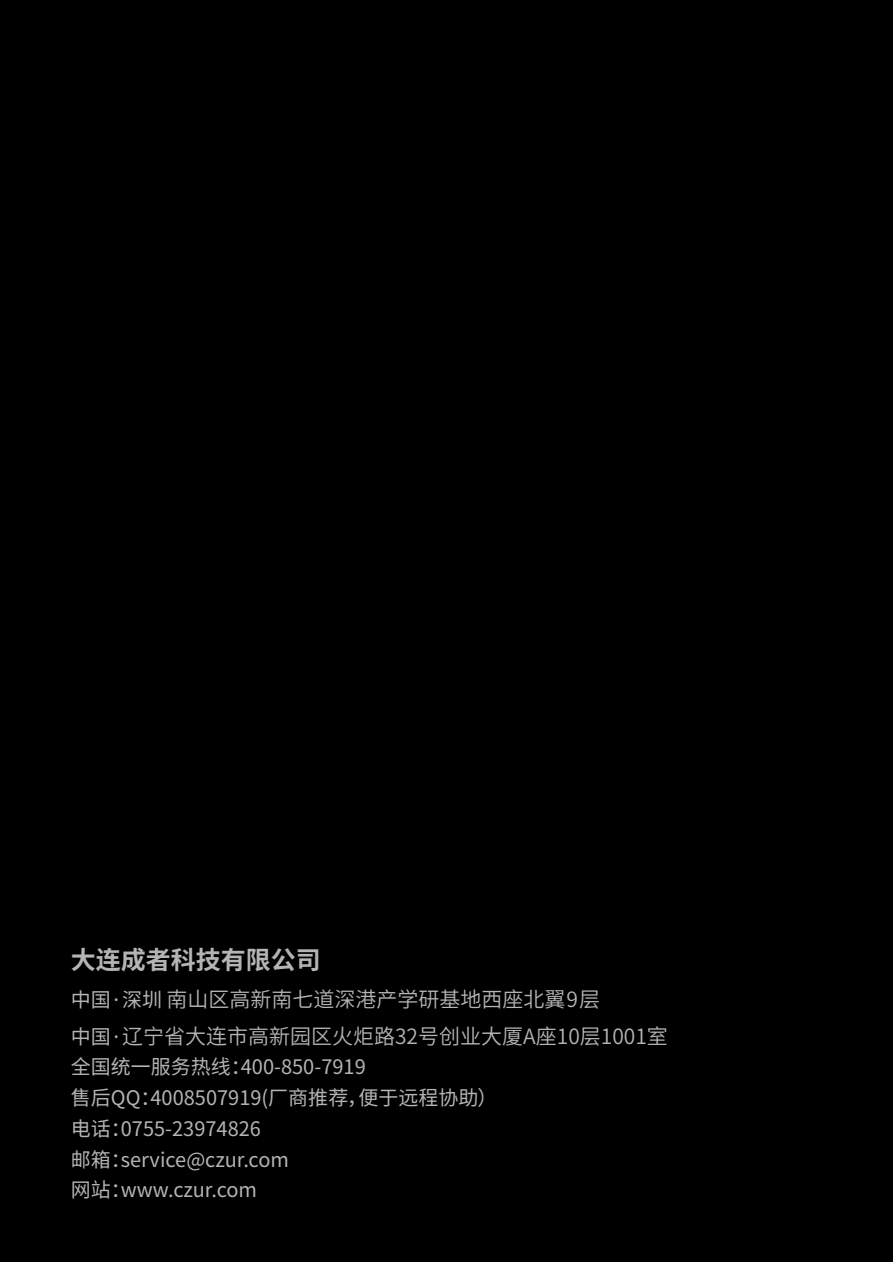
<style>
.page{position:relative;width:893px;height:1262px;background:#fff}
.page>*{position:absolute;margin:0;border:0;box-sizing:border-box;transform-origin:0 0}
.t1{font:700 25px "Source Han Sans CN";color:#b4b4b5}
.t2{font:21px/37.2px "Source Han Sans CN";color:#b4b4b5}
.t3{font:20px/30.8px "Source Han Sans CN";color:#b4b4b5}
.s1{font-size:20px}
</style>
<div class="page">
<div style="left:0;top:0;width:893px;height:1261px;background:#000"></div>
<p class="t1" style="left:71px;top:946px;width:251px">大连成者科技有限公司</p>
<p class="t2" style="left:71px;top:980px;width:599px"><span class="s1">中国·深圳</span> 南山区高新南七道深港产学研基地西座北翼9层<br><span class="s1">中国·</span>辽宁省大连市高新园区火炬路32号创业大厦A座10层1001室</p>
<p class="t3" style="left:71px;top:1052px;width:428px">全国统一服务热线：400-850-7919<br>售后QQ：4008507919(厂商推荐，便于远程协助）电话：0755-23974826<br>邮箱：service@czur.com<br>网站：www.czur.com</p>
</div>
